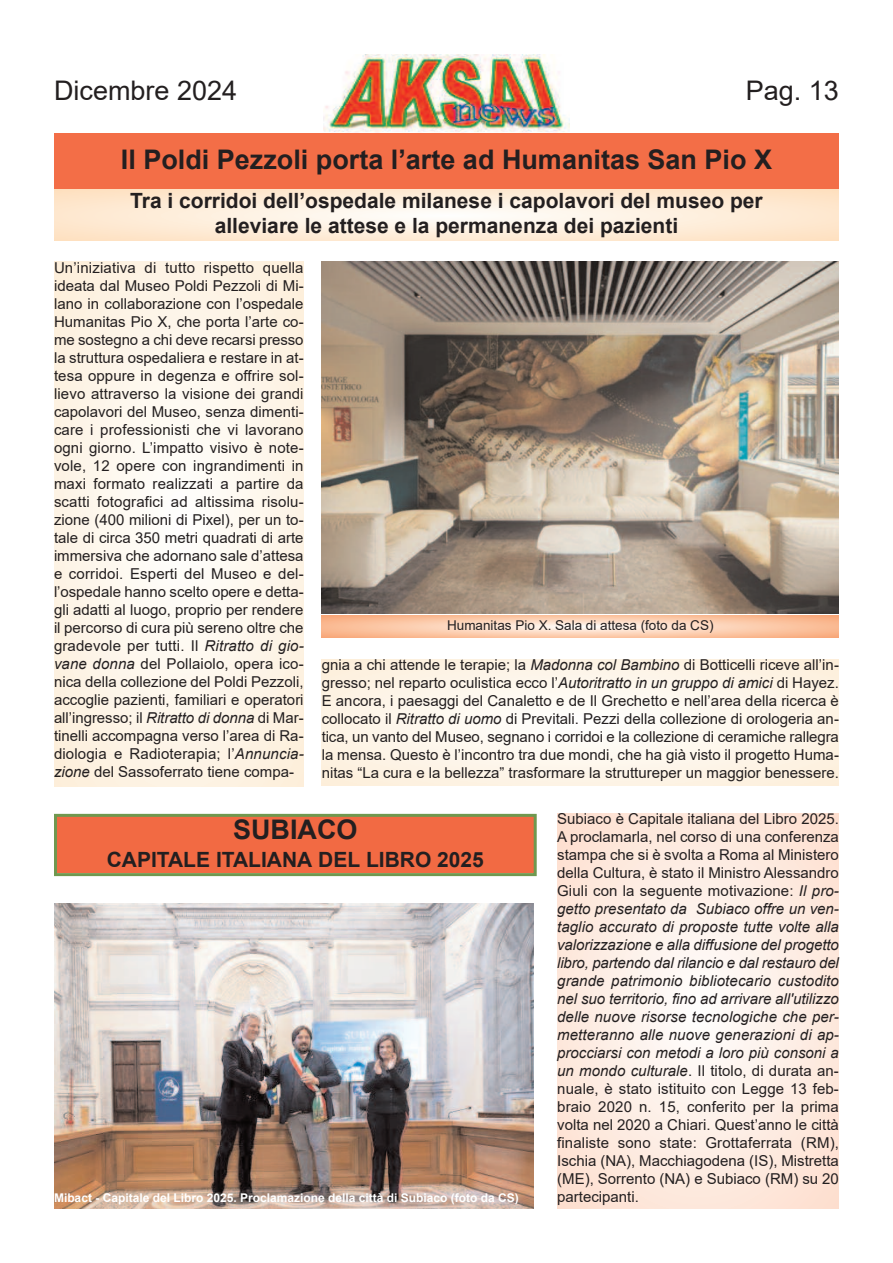
<style>
.page{position:relative;width:893px;height:1263px;background:#fff}
.page>*{position:absolute;margin:0;border:0;box-sizing:border-box;transform-origin:0 0}
.t1{font:700 27px "Arial";color:#231f20}
.t2{font:27px "Arial";color:#231f20}
.t3{font:700 21px/25.2px "Arial";color:#231f20;text-align:center}
.t4{font:15px/18px "Arial";color:#231f20;text-align:justify}
.t5{font:13.5px "Arial";color:#231f20}
.t6{font:700 12px "Arial";color:#fff}
.s1{font-style:italic}
</style>
<div class="page">
<img style="left:323px;top:54px;width:247px;height:78px">
<img style="left:322px;top:261px;width:517px;height:352px">
<div style="left:54px;top:134px;width:785px;height:56px;background:#f36e47"></div>
<img style="left:54px;top:903px;width:480px;height:306px">
<svg style="left:557px;top:813px;width:282px;height:396px"></svg>
<svg style="left:54px;top:262px;width:250px;height:524px"></svg>
<svg style="left:322px;top:659px;width:517px;height:126px"></svg>
<svg style="left:322px;top:615px;width:517px;height:22px"></svg>
<svg style="left:54px;top:190px;width:785px;height:51px"></svg>
<div style="left:57px;top:817px;width:477px;height:56px;background:#f26a43"></div>
<div style="left:54px;top:814px;width:483px;height:62px;border:3px solid #70984f"></div>
<h1 class="t2" style="left:54px;top:76px;width:185px">Dicembre 2024</h1>
<h1 class="t2" style="left:746px;top:76px;width:95px">Pag. 13</h1>
<h1 class="t1" style="left:121px;top:144px;width:653px">Il Poldi Pezzoli porta l’arte ad Humanitas San Pio X</h1>
<h2 class="t3" style="left:130px;top:188px;width:634px">Tra i corridoi dell’ospedale milanese i capolavori del museo per alleviare le attese e la permanenza dei pazienti</h2>
<p class="t4" style="left:54px;top:258px;width:251px">Un’iniziativa di tutto rispetto quella ideata dal Museo Poldi Pezzoli di Mi&shy;lano in collaborazione con l’ospedale Humanitas Pio X, che porta l’arte co&shy;me sostegno a chi deve recarsi presso la struttura ospedaliera e restare in at&shy;tesa oppure in degenza e offrire sol&shy;lievo attraverso la visione dei grandi capolavori del Museo, senza dimenti&shy;care i professionisti che vi lavorano ogni giorno. L’impatto visivo è note&shy;vole, 12 opere con ingrandimenti in maxi formato realizzati a partire da scatti fotografici ad altissima risolu&shy;zione (400 milioni di Pixel), per un to&shy;tale di circa 350 metri quadrati di arte immersiva che adornano sale d’attesa e corridoi. Esperti del Museo e del&shy;l’ospedale hanno scelto opere e detta&shy;gli adatti al luogo, proprio per rendere il percorso di cura più sereno oltre che gradevole per tutti. Il <span class="s1">Ritratto di gio&shy;vane donna</span> del Pollaiolo, opera ico&shy;nica della collezione del Poldi Pezzoli, accoglie pazienti, familiari e operatori all’ingresso; il <span class="s1">Ritratto di donna</span> di Mar&shy;tinelli accompagna verso l’area di Ra&shy;diologia e Radioterapia; l’<span class="s1">Annuncia&shy;zione</span> del Sassoferrato tiene compa-</p>
<p class="t5" style="left:447px;top:618px;width:268px">Humanitas Pio X. Sala di attesa (foto da CS)</p>
<p class="t4" style="left:322px;top:656px;width:519px">gnia a chi attende le terapie; la <span class="s1">Madonna col Bambino</span> di Botticelli riceve all’in&shy;gresso; nel reparto oculistica ecco l’<span class="s1">Autoritratto in un gruppo di amici</span> di Hayez.<br>E ancora, i paesaggi del Canaletto e de Il Grechetto e nell’area della ricerca è collocato il <span class="s1">Ritratto di uomo</span> di Previtali. Pezzi della collezione di orologeria an&shy;tica, un vanto del Museo, segnano i corridoi e la collezione di ceramiche rallegra la mensa. Questo è l’incontro tra due mondi, che ha già visto il progetto Huma&shy;nitas “La cura e la bellezza” trasformare la struttureper un maggior benessere.</p>
<h1 class="t1" style="left:233px;top:814px;width:126px">SUBIACO</h1>
<h2 class="t3" style="left:107px;top:847px;width:379px">CAPITALE ITALIANA DEL LIBRO 2025</h2>
<p class="t6" style="left:54px;top:1191px;width:466px">Mibact - Capitale del Libro 2025. Proclamazione della città di Subiaco (foto da CS)</p>
<p class="t4" style="left:557px;top:810px;width:283px">Subiaco è Capitale italiana del Libro 2025.<br>A proclamarla, nel corso di una conferenza stampa che si è svolta a Roma al Ministero della Cultura, è stato il Ministro Alessandro Giuli con la seguente motivazione: <span class="s1">Il pro&shy;getto presentato da Subiaco offre un ven&shy;taglio accurato di proposte tutte volte alla valorizzazione e alla diffusione del progetto libro, partendo dal rilancio e dal restauro del grande patrimonio bibliotecario custodito nel suo territorio, fino ad arrivare all'utilizzo delle nuove risorse tecnologiche che per&shy;metteranno alle nuove generazioni di ap&shy;procciarsi con metodi a loro più consoni a un mondo culturale</span>. Il titolo, di durata an&shy;nuale, è stato istituito con Legge 13 feb&shy;braio 2020 n. 15, conferito per la prima volta nel 2020 a Chiari. Quest’anno le città finaliste sono state: Grottaferrata (RM), Ischia (NA), Macchiagodena (IS), Mistretta (ME), Sorrento (NA) e Subiaco (RM) su 20 partecipanti.</p>
</div>
